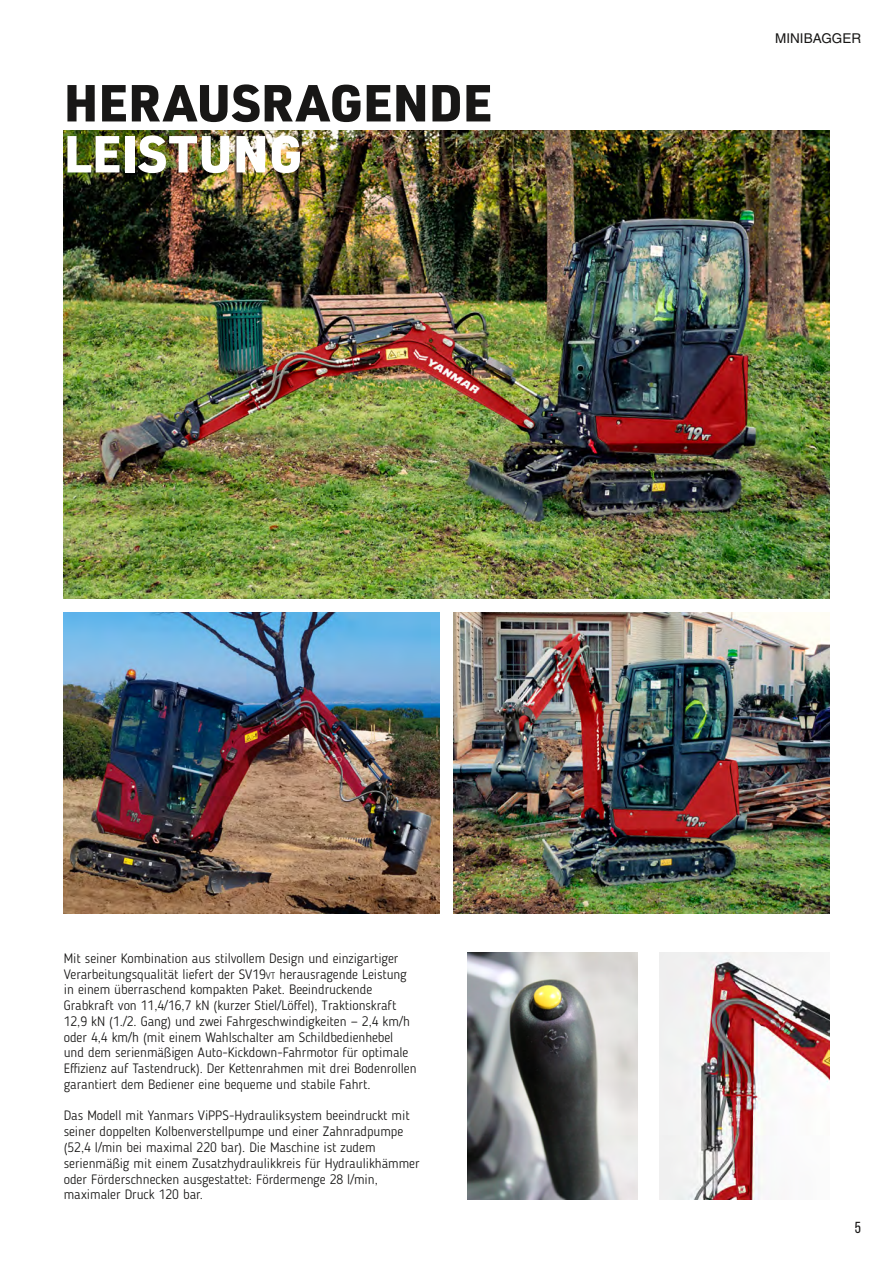
<style>
.page{position:relative;width:893px;height:1263px;background:#fff}
.page>*{position:absolute;margin:0;border:0;box-sizing:border-box;transform-origin:0 0}
.t1{font:900 51px "URWDIN";color:#181716}
.t2{font:900 51px "URWDIN";color:#fff}
.t3{font:15.9px "Bebas Neue";color:#181716}
.t4{font:300 13.5px/15.8px "Blogger Sans";color:#181716}
.t5{font:13.5px "Helvetica LT Pro";color:#181716}
.s1{font-size:9.45px}
</style>
<div class="page">
<img style="left:64px;top:131px;width:765px;height:467px">
<img style="left:64px;top:613px;width:375px;height:300px">
<img style="left:454px;top:613px;width:375px;height:300px">
<img style="left:468px;top:953px;width:170px;height:246px">
<img style="left:659px;top:953px;width:170px;height:246px">
<h1 class="t1" style="left:64px;top:68px;width:430px">HERAUSRAGENDE</h1>
<h1 class="t2" style="left:64px;top:119px;width:240px">LEISTUNG</h1>
<p class="t5" style="left:775px;top:30px;width:87px">MINIBAGGER</p>
<p class="t4" style="left:64px;top:950px;width:354px">Mit seiner Kombination aus stilvollem Design und einzigartiger Verarbeitungsqualität liefert der SV19<span class="s1">vt</span> herausragende Leistung in einem überraschend kompakten Paket. Beeindruckende Grabkraft von 11,4/16,7 kN (kurzer Stiel/Löffel), Traktionskraft 12,9 kN (1./2. Gang) und zwei Fahrgeschwindigkeiten — 2,4 km/h oder 4,4 km/h (mit einem Wahlschalter am Schildbedienhebel und dem serienmäßigen Auto-Kickdown-Fahrmotor für optimale Effizienz auf Tastendruck). Der Kettenrahmen mit drei Bodenrollen garantiert dem Bediener eine bequeme und stabile Fahrt.</p>
<p class="t4" style="left:64px;top:1108px;width:357px">Das Modell mit Yanmars ViPPS-Hydrauliksystem beeindruckt mit seiner doppelten Kolbenverstellpumpe und einer Zahnradpumpe (52,4 l/min bei maximal 220 bar). Die Maschine ist zudem serienmäßig mit einem Zusatzhydraulikkreis für Hydraulikhämmer oder Förderschnecken ausgestattet: Fördermenge 28 l/min, maximaler Druck 120 bar.</p>
<p class="t3" style="left:855px;top:1219px;width:8px">5</p>
</div>
